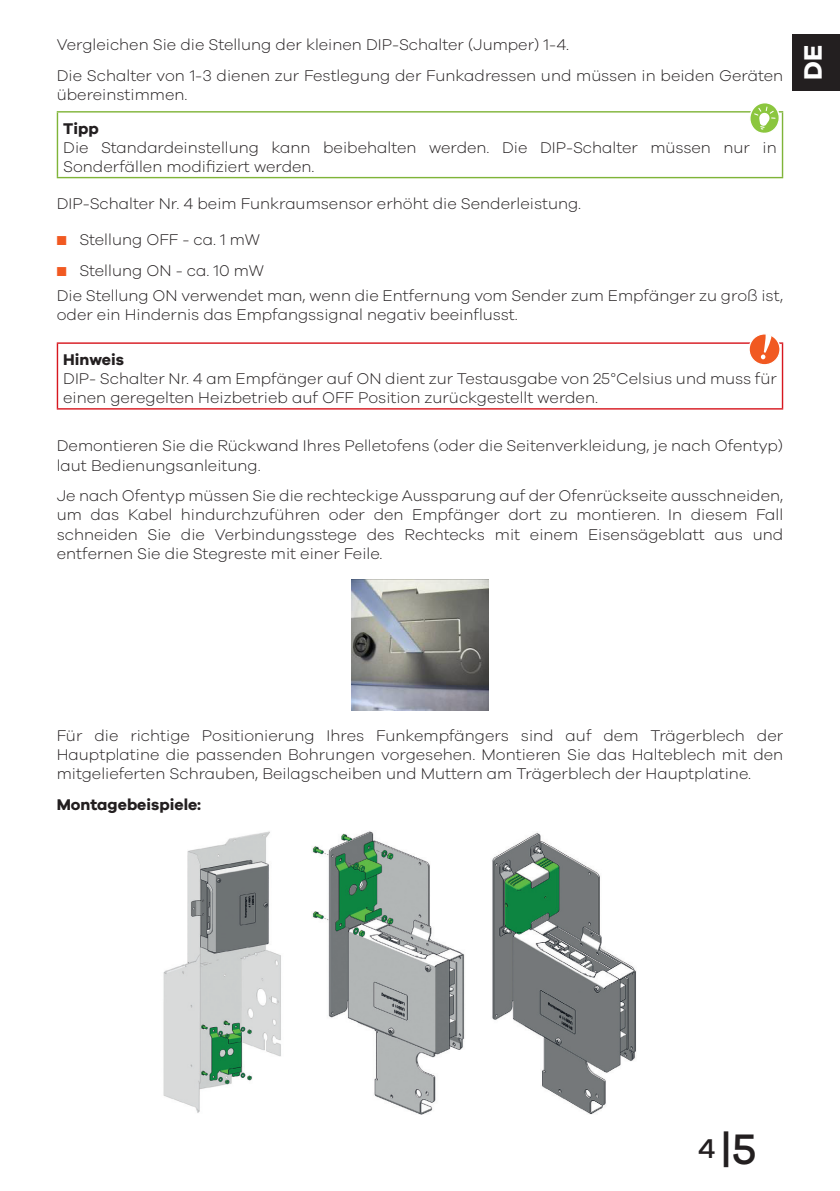
<style>
.page{position:relative;width:840px;height:1191px;background:#fff}
.page>*{position:absolute;margin:0;border:0;box-sizing:border-box;transform-origin:0 0}
.t1{font:500 44px "Galano Grotesque";color:#231f20}
.t2{font:700 26px "Galano Grotesque";color:#fff}
.BT_-_BodyText{font:300 16px/19.2px "Galano Grotesque";color:#231f20}
.Tabellen_Hinweis_Tip{font:300 16px/19.2px "Galano Grotesque";color:#231f20}
.BT_-_BodyText-2{font:700 16px "Galano Grotesque";color:#231f20}
.Tabellen_Hinweis_Tip-2{font:700 16px "Galano Grotesque";color:#231f20}
.s1{font-size:28px}
</style>
<div class="page">
<hr style="left:57px;top:111px;width:725px;height:2px;background:#7fb438">
<hr style="left:57px;top:113px;width:1px;height:64px;background:#7fb438">
<hr style="left:781px;top:113px;width:1px;height:64px;background:#7fb438">
<hr style="left:57px;top:177px;width:725px;height:1px;background:#7fb438">
<hr style="left:57px;top:342px;width:725px;height:2px;background:#d7171f">
<hr style="left:57px;top:344px;width:1px;height:64px;background:#d7171f">
<hr style="left:781px;top:344px;width:1px;height:64px;background:#d7171f">
<hr style="left:57px;top:408px;width:725px;height:1px;background:#d7171f">
<img style="left:351px;top:579px;width:137px;height:131px">
<img style="left:163px;top:831px;width:118px;height:282px">
<img style="left:312px;top:831px;width:153px;height:283px">
<img style="left:492px;top:832px;width:144px;height:282px">
<svg style="left:748px;top:103px;width:31px;height:30px"></svg>
<div style="left:748px;top:334px;width:31px;height:31px;background:#f15921;border-radius:50%"></div>
<div style="left:748px;top:333px;width:32px;height:32px;border:1px solid #fff;border-radius:50%"></div>
<svg style="left:760px;top:334px;width:11px;height:25px"></svg>
<div style="left:791px;top:34px;width:48px;height:57px;background:#231f20"></div>
<p class="BT_-_BodyText" style="left:57px;top:34px;width:513px">Vergleichen Sie die Stellung der kleinen DIP-Schalter (Jumper) 1-4.</p>
<p class="BT_-_BodyText" style="left:57px;top:65px;width:727px">Die Schalter von 1-3 dienen zur Festlegung der Funkadressen und müssen in beiden Geräten übereinstimmen.</p>
<p class="Tabellen_Hinweis_Tip-2" style="left:63px;top:118px;width:37px">Tipp</p>
<p class="Tabellen_Hinweis_Tip" style="left:63px;top:137px;width:714px">Die Standardeinstellung kann beibehalten werden. Die DIP-Schalter müssen nur in<br>Sonderfällen modifiziert werden.</p>
<p class="BT_-_BodyText" style="left:57px;top:193px;width:525px">DIP-Schalter Nr. 4 beim Funkraumsensor erhöht die Senderleistung.</p>
<p class="BT_-_BodyText" style="left:79px;top:229px;width:182px">Stellung OFF - ca. 1 mW</p>
<p class="BT_-_BodyText" style="left:79px;top:260px;width:186px">Stellung ON - ca. 10 mW</p>
<p class="BT_-_BodyText" style="left:57px;top:285px;width:727px">Die Stellung ON verwendet man, wenn die Entfernung vom Sender zum Empfänger zu groß ist, oder ein Hindernis das Empfangssignal negativ beeinflusst.</p>
<p class="Tabellen_Hinweis_Tip-2" style="left:63px;top:349px;width:62px">Hinweis</p>
<p class="Tabellen_Hinweis_Tip" style="left:63px;top:368px;width:714px">DIP- Schalter Nr. 4 am Empfänger auf ON dient zur Testausgabe von 25°Celsius und muss für einen geregelten Heizbetrieb auf OFF Position zurückgestellt werden.</p>
<p class="BT_-_BodyText" style="left:57px;top:436px;width:727px">Demontieren Sie die Rückwand Ihres Pelletofens (oder die Seitenverkleidung, je nach Ofentyp) laut Bedienungsanleitung.</p>
<p class="BT_-_BodyText" style="left:57px;top:486px;width:727px;text-align:justify">Je nach Ofentyp müssen Sie die rechteckige Aussparung auf der Ofenrückseite ausschneiden, um das Kabel hindurchzuführen oder den Empfänger dort zu montieren. In diesem Fall schneiden Sie die Verbindungsstege des Rechtecks mit einem Eisensägeblatt aus und entfernen Sie die Stegreste mit einer Feile.</p>
<h2 class="t2" style="left:796px;top:80px;width:36px;rotate:-90deg">DE</h2>
<p class="BT_-_BodyText" style="left:57px;top:725px;width:727px;text-align:justify">Für die richtige Positionierung Ihres Funkempfängers sind auf dem Trägerblech der Hauptplatine die passenden Bohrungen vorgesehen. Montieren Sie das Halteblech mit den mitgelieferten Schrauben, Beilagscheiben und Muttern am Trägerblech der Hauptplatine.</p>
<p class="BT_-_BodyText-2" style="left:57px;top:794px;width:146px">Montagebeispiele:</p>
<h1 class="t1" style="left:697px;top:1122px;width:60px"><span class="s1">4</span>|5</h1>
</div>
